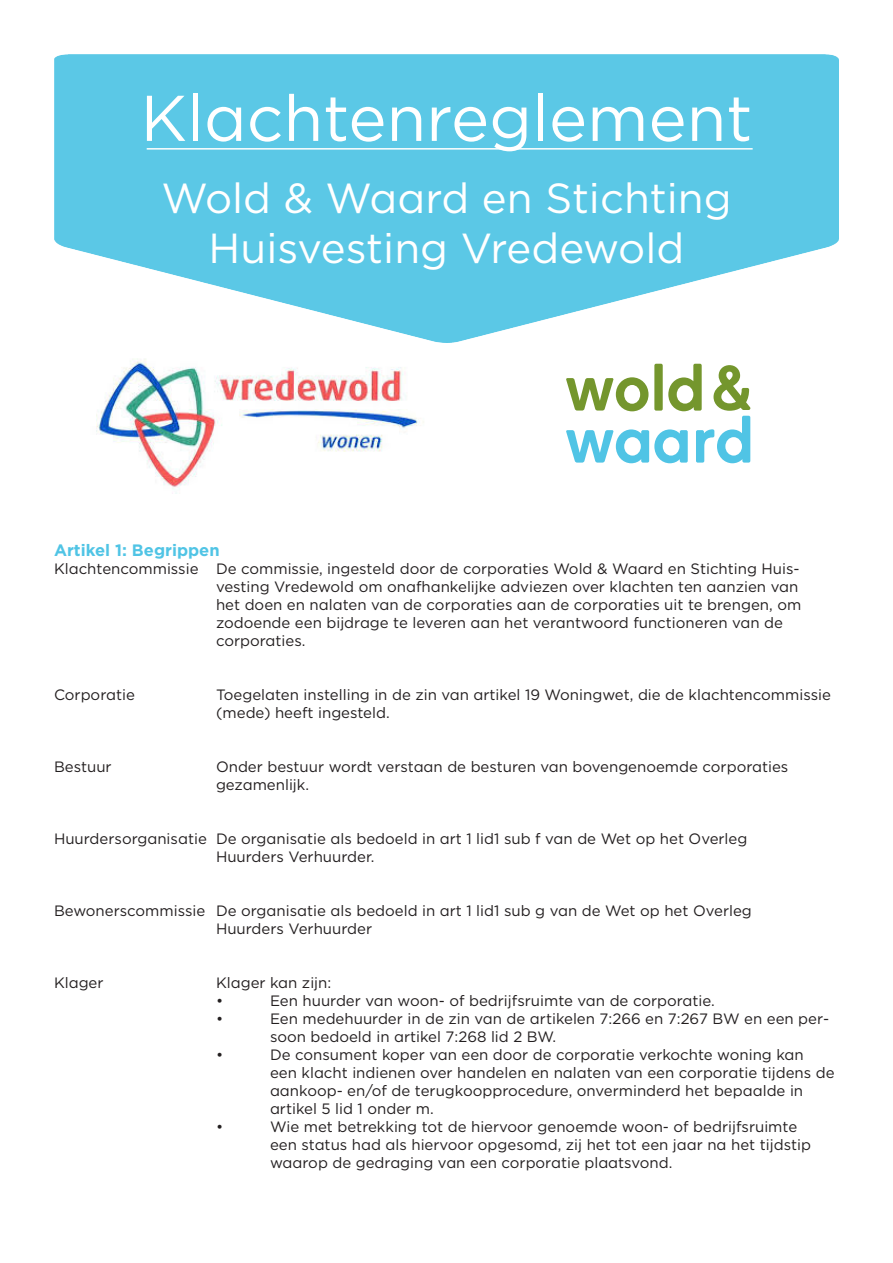
<style>
.page{position:relative;width:893px;height:1263px;background:#fff}
.page>*{position:absolute;margin:0;border:0;box-sizing:border-box;transform-origin:0 0}
.t1{font:64.5px "Gotham W&W";color:#fff}
.t2{font:42px "Gotham W&W";color:#fff}
.t3{font:700 16.5px "Gotham W&W";color:#50c4e5}
.t4{font:15px/18px "Gotham W&W";color:#231f20}
</style>
<div class="page">
<svg style="left:566px;top:364px;width:184px;height:99px"></svg>
<img style="left:54px;top:54px;width:785px;height:288px">
<img style="left:96px;top:359px;width:328px;height:135px">
<hr style="left:147px;top:148px;width:606px;height:2px;background:#fff">
<p class="t1" style="left:141px;top:77px;width:613px">Klachtenreglement</p>
<p class="t2" style="left:161px;top:171px;width:572px">Wold &amp; Waard en Stichting</p>
<p class="t2" style="left:209px;top:222px;width:477px">Huisvesting Vredewold</p>
<p class="t3" style="left:54px;top:539px;width:167px">Artikel 1: Begrippen</p>
<p class="t4" style="left:54px;top:559px;width:747px">Klachtencommissie De commissie, ingesteld door de corporaties Wold &amp; Waard en Stichting Huis-</p>
<p class="t4" style="left:216px;top:577px;width:584px">vesting Vredewold om onafhankelijke adviezen over klachten ten aanzien van</p>
<p class="t4" style="left:216px;top:595px;width:587px">het doen en nalaten van de corporaties aan de corporaties uit te brengen, om</p>
<p class="t4" style="left:216px;top:613px;width:568px">zodoende een bijdrage te leveren aan het verantwoord functioneren van de</p>
<p class="t4" style="left:216px;top:631px;width:91px">corporaties.</p>
<p class="t4" style="left:54px;top:685px;width:82px">Corporatie</p>
<p class="t4" style="left:216px;top:685px;width:616px">Toegelaten instelling in de zin van artikel 19 Woningwet, die de klachtencommissie</p>
<p class="t4" style="left:216px;top:703px;width:175px">(mede) heeft ingesteld.</p>
<p class="t4" style="left:54px;top:757px;width:59px">Bestuur</p>
<p class="t4" style="left:216px;top:757px;width:574px">Onder bestuur wordt verstaan de besturen van bovengenoemde corporaties</p>
<p class="t4" style="left:216px;top:775px;width:95px">gezamenlijk.</p>
<p class="t4" style="left:54px;top:829px;width:695px">Huurdersorganisatie De organisatie als bedoeld in art 1 lid1 sub f van de Wet op het Overleg</p>
<p class="t4" style="left:216px;top:847px;width:160px">Huurders Verhuurder.</p>
<p class="t4" style="left:54px;top:901px;width:699px">Bewonerscommissie De organisatie als bedoeld in art 1 lid1 sub g van de Wet op het Overleg</p>
<p class="t4" style="left:216px;top:919px;width:158px">Huurders Verhuurder</p>
<p class="t4" style="left:54px;top:973px;width:51px">Klager</p>
<p class="t4" style="left:216px;top:973px;width:117px">Klager kan zijn:</p>
<p class="t4" style="left:216px;top:991px;width:9px">•</p>
<p class="t4" style="left:270px;top:991px;width:446px">Een huurder van woon- of bedrijfsruimte van de corporatie.</p>
<p class="t4" style="left:216px;top:1009px;width:9px">•</p>
<p class="t4" style="left:270px;top:1009px;width:561px">Een medehuurder in de zin van de artikelen 7:266 en 7:267 BW en een per&shy;soon bedoeld in artikel 7:268 lid 2 BW.</p>
<p class="t4" style="left:216px;top:1045px;width:9px">•</p>
<p class="t4" style="left:270px;top:1045px;width:535px">De consument koper van een door de corporatie verkochte woning kan</p>
<p class="t4" style="left:270px;top:1063px;width:566px">een klacht indienen over handelen en nalaten van een corporatie tijdens de aankoop- en/of de terugkoopprocedure, onverminderd het bepaalde in artikel 5 lid 1 onder m.</p>
<p class="t4" style="left:216px;top:1117px;width:9px">•</p>
<p class="t4" style="left:270px;top:1117px;width:529px">Wie met betrekking tot de hiervoor genoemde woon- of bedrijfsruimte</p>
<p class="t4" style="left:270px;top:1135px;width:542px">een status had als hiervoor opgesomd, zij het tot een jaar na het tijdstip waarop de gedraging van een corporatie plaatsvond.</p>
</div>
